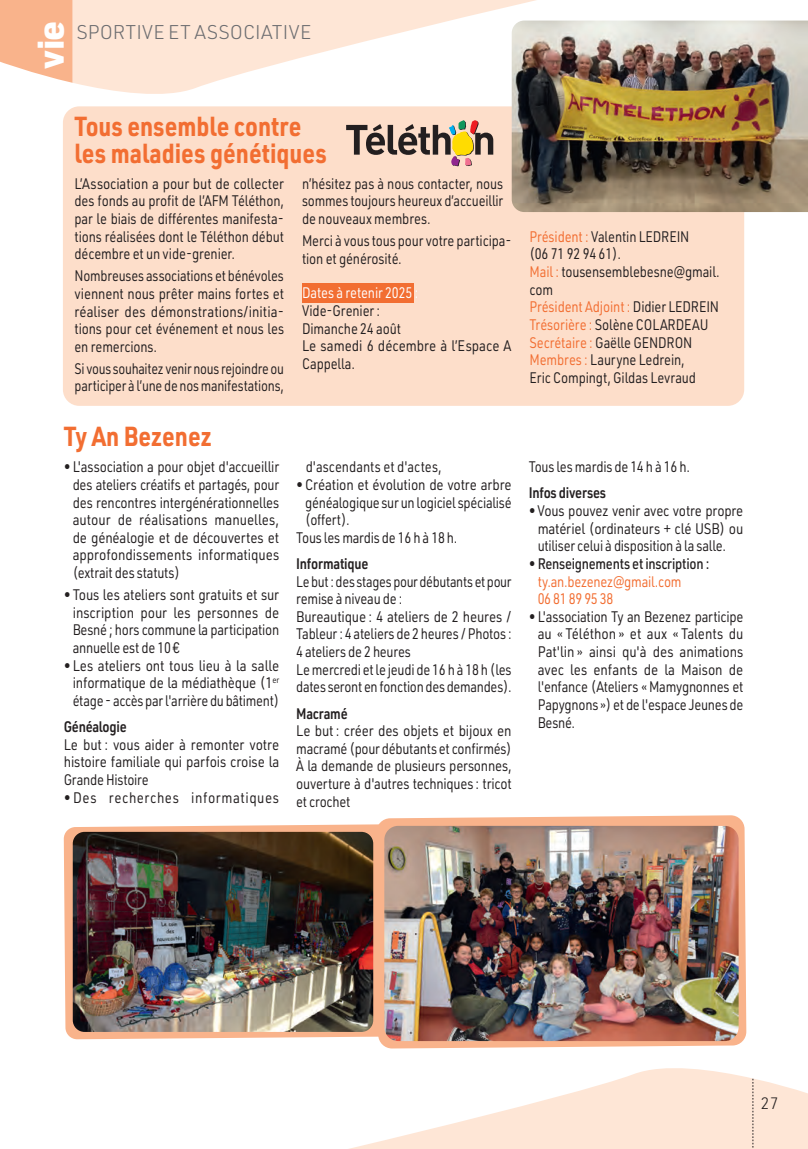
<style>
.page{position:relative;width:808px;height:1149px;background:#fff}
.page>*{position:absolute;margin:0;border:0;box-sizing:border-box;transform-origin:0 0}
.t1{font:900 36px "URWDIN";color:#fff}
.t2{font:700 27px/27px "URWDIN";color:#f26e32;scale:.85 1}
.t3{font:300 19.5px "URWDIN";letter-spacing:.01em;color:#6c6d70}
.t4{font:300 16.2px "URWDIN";color:#231f20}
.t5{font:15px/17.7px "URWDIN";letter-spacing:-.01em;color:#231f20;scale:.85 1}
.t6{font:15px/17.7px "URWDIN";letter-spacing:-.01em;color:#231f20;text-align:justify;scale:.88 1}
.t7{font:15px/17.7px "URWDIN";letter-spacing:-.01em;color:#231f20;text-align:justify;scale:.86 1}
.t8{font:15px/17.7px "URWDIN";letter-spacing:-.01em;color:#231f20;text-align:center;scale:.87 1}
.t9{font:15px/17.7px "URWDIN";letter-spacing:-.01em;color:#231f20;scale:.83 1}
.t10{font:15px/17.7px "URWDIN";letter-spacing:-.01em;color:#231f20;text-align:justify;scale:.84 1}
.t11{font:15px/17.5px "URWDIN";letter-spacing:-.01em;color:#231f20;scale:.82 1}
.t12{font:15px/17.7px "URWDIN";letter-spacing:-.02em;color:#f26e32;scale:.85 1}
.t13{font:600 15px "URWDIN";letter-spacing:-.02em;color:#231f20;scale:.85 1}
.t14{font:15px "URWDIN";letter-spacing:.04em;color:#231f20;scale:.88 1}
.t15{font:15px "URWDIN";letter-spacing:-.01em;color:#fff;scale:.85 1}
.s1{color:#f26e32}
.s2{color:#231f20}
.s3{font-weight:500;color:#231f20}
</style>
<div class="page">
<svg style="left:0;top:0;width:73px;height:83px;background:#f9bc99"></svg>
<svg style="left:73px;top:0;width:557px;height:99px;fill:#fee6d6"></svg>
<svg style="left:353px;top:1068px;width:455px;height:80px;fill:#fee6d6"></svg>
<svg style="left:753px;top:1078px;width:1px;height:70px"></svg>
<svg style="left:64px;top:824px;width:312px;height:214px;background:#f3b997"></svg>
<img style="left:73px;top:831px;width:300px;height:200px">
<svg style="left:376px;top:815px;width:370px;height:233px;background:#f6ba99"></svg>
<img style="left:384px;top:825px;width:355px;height:215px">
<div style="left:63px;top:106px;width:681px;height:300px;background:#fddeca;border-radius:16px"></div>
<img style="left:512px;top:21px;width:296px;height:191px">
<div style="left:302px;top:283px;width:112px;height:19px;background:#f26e32"></div>
<svg style="left:346px;top:120px;width:147px;height:46px"></svg>
<h1 class="t1" style="left:26px;top:69px;width:50px;rotate:-90deg">vie</h1>
<h3 class="t3" style="left:77px;top:19px;width:236px">SPORTIVE ET ASSOCIATIVE</h3>
<h2 class="t2" style="left:75px;top:111px;width:298px">Tous ensemble contre les maladies génétiques</h2>
<p class="t8" style="left:75px;top:174px;width:242px;text-align:justify">L’Association a pour but de collecter des fonds au profit de l’AFM Téléthon, par le biais de différentes manifesta&shy;tions réalisées dont le Téléthon début décembre et un vide-grenier.</p>
<p class="t10" style="left:75px;top:266px;width:251px">Nombreuses associations et bénévoles viennent nous prêter mains fortes et réaliser des démonstrations/initia&shy;tions pour cet événement et nous les en remercions.</p>
<p class="t11" style="left:75px;top:359px;width:257px">Si vous souhaitez venir nous rejoindre ou participer à l’une de nos manifestations,</p>
<p class="t5" style="left:302px;top:174px;width:238px;text-align:justify">n’hésitez pas à nous contacter, nous sommes toujours heureux d’accueillir de nouveaux membres.</p>
<p class="t5" style="left:302px;top:231px;width:248px">Merci à vous tous pour votre participa&shy;tion et générosité.</p>
<p class="t15" style="left:302px;top:283px;width:138px">Dates à retenir 2025 :</p>
<p class="t5" style="left:302px;top:301px;width:248px">Vide-Grenier :<br>Dimanche 24 août<br>Le samedi 6 décembre à l’Espace A<br>Cappella.</p>
<h2 class="t2" style="left:64px;top:421px;width:176px">Ty An Bezenez</h2>
<p class="t7" style="left:73px;top:457px;width:242px;text-indent:-9px">• L'association a pour objet d'accueillir des ateliers créatifs et partagés, pour des rencontres intergénérationnelles autour de réalisations manuelles, de généalogie et de découvertes et approfondissements informatiques (extrait des statuts)</p>
<p class="t6" style="left:73px;top:585px;width:236px;text-indent:-9px">• Tous les ateliers sont gratuits et sur inscription pour les personnes de Besné ; hors commune la participation annuelle est de 10 €</p>
<p class="t6" style="left:64px;top:655px;width:246px;text-align:center">• Les ateliers ont tous lieu à la salle informatique de la médiathèque (1<sup>er </sup>étage - accès par l'arrière du bâtiment)</p>
<p class="t13" style="left:64px;top:716px;width:75px">Généalogie</p>
<p class="t6" style="left:64px;top:734px;width:246px">Le but : vous aider à remonter votre histoire familiale qui parfois croise la Grande Histoire</p>
<p class="t14" style="left:64px;top:787px;width:246px">• Des recherches informatiques</p>
<p class="t5" style="left:306px;top:457px;width:162px">d'ascendants et d'actes,</p>
<p class="t6" style="left:296px;top:475px;width:246px">• Création et évolution de votre arbre</p>
<p class="t5" style="left:305px;top:492px;width:244px">généalogique sur un logiciel spécialisé</p>
<p class="t5" style="left:305px;top:510px;width:54px">(offert).</p>
<p class="t5" style="left:296px;top:528px;width:191px">Tous les mardis de 16 h à 18 h.</p>
<p class="t13" style="left:296px;top:553px;width:86px">Informatique</p>
<p class="t9" style="left:296px;top:571px;width:261px">Le but : des stages pour débutants et pour remise à niveau de :<br>Bureautique : 4 ateliers de 2 heures / Tableur : 4 ateliers de 2 heures / Photos :<br>4 ateliers de 2 heures<br>Le mercredi et le jeudi de 16 h à 18 h (les dates seront en fonction des demandes).</p>
<p class="t13" style="left:296px;top:702px;width:62px">Macramé</p>
<p class="t6" style="left:296px;top:721px;width:246px">Le but : créer des objets et bijoux en macramé (pour débutants et confirmés)<br>À la demande de plusieurs personnes, ouverture à d'autres techniques : tricot et crochet</p>
<p class="t5" style="left:529px;top:227px;width:225px"><span class="s1">Président :</span> Valentin LEDREIN<br>(06 71 92 94 61).<br><span class="s1">Mail :</span> tousensemblebesne@gmail. com<br><span class="s1">Président Adjoint :</span> Didier LEDREIN<br><span class="s1">Trésorière :</span> Solène COLARDEAU<br><span class="s1">Secrétaire :</span> Gaëlle GENDRON<br><span class="s1">Membres :</span> Lauryne Ledrein,<br>Eric Compingt, Gildas Levraud</p>
<p class="t5" style="left:529px;top:457px;width:191px">Tous les mardis de 14 h à 16 h.</p>
<p class="t13" style="left:529px;top:482px;width:93px">Infos diverses</p>
<p class="t8" style="left:529px;top:501px;width:248px">• Vous pouvez venir avec votre propre matériel (ordinateurs + clé USB) ou utiliser celui à disposition à la salle.</p>
<p class="t12" style="left:538px;top:554px;width:203px;text-indent:-9px"><span class="s2">•</span> <span class="s3">Renseignements et inscription : </span>ty.an.bezenez@gmail.com<br>06 81 89 95 38</p>
<p class="t7" style="left:538px;top:607px;width:241px;text-indent:-9px">• L'association Ty an Bezenez participe au « Téléthon » et aux « Talents du Pat'lin » ainsi qu'à des animations avec les enfants de la Maison de l'enfance (Ateliers « Mamygnonnes et Papygnons ») et de l'espace Jeunes de Besné.</p>
<p class="t4" style="left:761px;top:1092px;width:19px">27</p>
</div>
